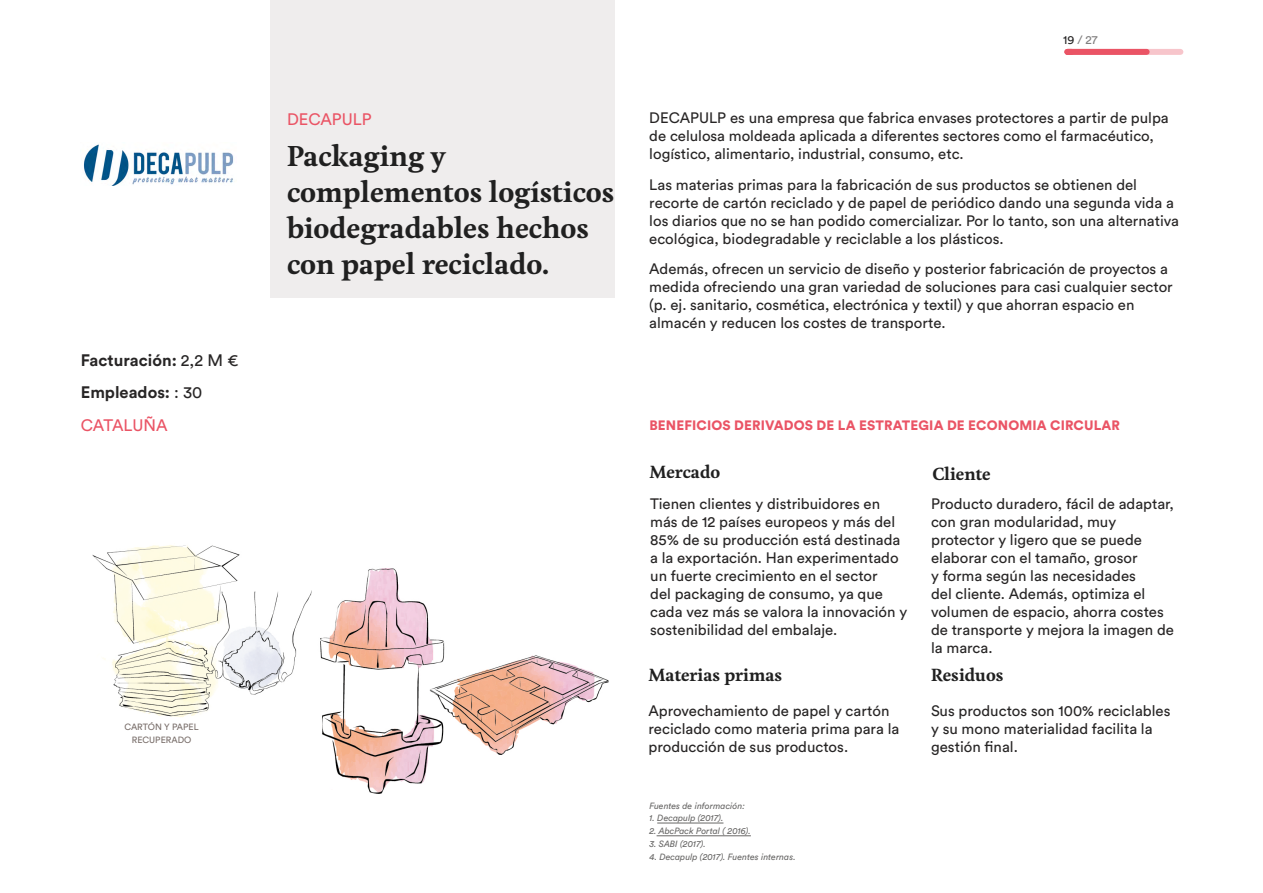
<style>
.page{position:relative;width:1263px;height:893px;background:#fff}
.page>*{position:absolute;margin:0;border:0;box-sizing:border-box;transform-origin:0 0}
.t1{font:700 27px/36px "Feijoa";color:#202020}
.t2{font:700 16.5px/32.5px "Circular Std";color:#272525}
.t3{font:700 16.5px "Feijoa";color:#202020}
.t4{font:16.5px "Circular Std";color:#ea5465}
.t5{font:15px/18px "Circular Std";color:#272525}
.t6{font:900 13.5px "Circular Std";letter-spacing:.01em;color:#ea5465}
.t7{font:12px "Circular Std";color:#807e7e}
.t8{font:italic 9px "Circular Std";color:#696867}
.t9{font:9px/12.8px "Circular Std";color:#776c68;text-align:center}
.s1{font-weight:400}
.s2{font-weight:400;color:#ea5465}
.s3{color:#272525}
</style>
<div class="page">
<svg style="left:1147px;top:49px;width:33px;height:6px"></svg>
<div style="left:270px;top:0;width:344px;height:298px;background:#efeded"></div>
<div style="left:1067px;top:49px;width:80px;height:6px;background:#ea5465"></div>
<img style="left:83px;top:144px;width:151px;height:42px">
<hr style="left:657px;top:823px;width:66px;height:1px;background:#696867">
<hr style="left:657px;top:835px;width:94px;height:1px;background:#696867">
<img style="left:93px;top:545px;width:515px;height:248px">
<p class="t2" style="left:81px;top:343px;width:159px">Facturación: <span class="s1">2,2 M €<br></span>Empleados: <span class="s1">: 30<br></span><span class="s2">CATALUÑA</span></p>
<p class="t9" style="left:124px;top:720px;width:76px">CARTÓN Y PAPEL<br>RECUPERADO</p>
<p class="t4" style="left:287px;top:108px;width:109px">AGRIPROTEIN</p>
<h1 class="t1" style="left:287px;top:139px;width:329px">Packaging y complementos logísticos biodegradables hechos con papel reciclado.</h1>
<p class="t4" style="left:287px;top:109px;width:86px">DECAPULP</p>
<p class="t7" style="left:1063px;top:32px;width:36px"><span class="s3">19</span> / 27</p>
<p class="t5" style="left:649px;top:108px;width:521px">DECAPULP es una empresa que fabrica envases protectores a partir de pulpa de celulosa moldeada aplicada a diferentes sectores como el farmacéutico, logístico, alimentario, industrial, consumo, etc.</p>
<p class="t5" style="left:649px;top:175px;width:531px">Las materias primas para la fabricación de sus productos se obtienen del recorte de cartón reciclado y de papel de periódico dando una segunda vida a los diarios que no se han podido comercializar. Por lo tanto, son una alternativa ecológica, biodegradable y reciclable a los plásticos.</p>
<p class="t5" style="left:649px;top:260px;width:525px">Además, ofrecen un servicio de diseño y posterior fabricación de proyectos a medida ofreciendo una gran variedad de soluciones para casi cualquier sector (p. ej. sanitario, cosmética, electrónica y textil) y que ahorran espacio en almacén y reducen los costes de transporte.</p>
<p class="t6" style="left:649px;top:416px;width:472px">BENEFICIOS DERIVADOS DE LA ESTRATEGIA DE ECONOMIA CIRCULAR</p>
<p class="t3" style="left:649px;top:461px;width:72px">Mercado</p>
<p class="t3" style="left:932px;top:462px;width:60px">Cliente</p>
<p class="t5" style="left:650px;top:494px;width:258px">Tienen clientes y distribuidores en más de 12 países europeos y más del 85% de su producción está destinada a la exportación. Han experimentado un fuerte crecimiento en el sector<br>del packaging de consumo, ya que cada vez más se valora la innovación y sostenibilidad del embalaje.</p>
<p class="t5" style="left:931px;top:494px;width:244px">Producto duradero, fácil de adaptar, con gran modularidad, muy protector y ligero que se puede elaborar con el tamaño, grosor<br>y forma según las necesidades<br>del cliente. Además, optimiza el volumen de espacio, ahorra costes de transporte y mejora la imagen de la marca.</p>
<p class="t3" style="left:648px;top:663px;width:135px">Materias primas</p>
<p class="t3" style="left:931px;top:663px;width:74px">Residuos</p>
<p class="t5" style="left:648px;top:702px;width:252px">Aprovechamiento de papel y cartón reciclado como materia prima para la producción de sus productos.</p>
<p class="t5" style="left:931px;top:702px;width:241px">Sus productos son 100% reciclables y su mono materialidad facilita la gestión final.</p>
<p class="t8" style="left:649px;top:800px;width:97px">Fuentes de información:</p>
<p class="t8" style="left:649px;top:813px;width:76px">1. Decapulp (2017).</p>
<p class="t8" style="left:649px;top:825px;width:103px">2. AbcPack Portal ( 2016).</p>
<p class="t8" style="left:649px;top:838px;width:58px">3. SABI (2017).</p>
<p class="t8" style="left:649px;top:851px;width:148px">4. Decapulp (2017). Fuentes internas.</p>
</div>
